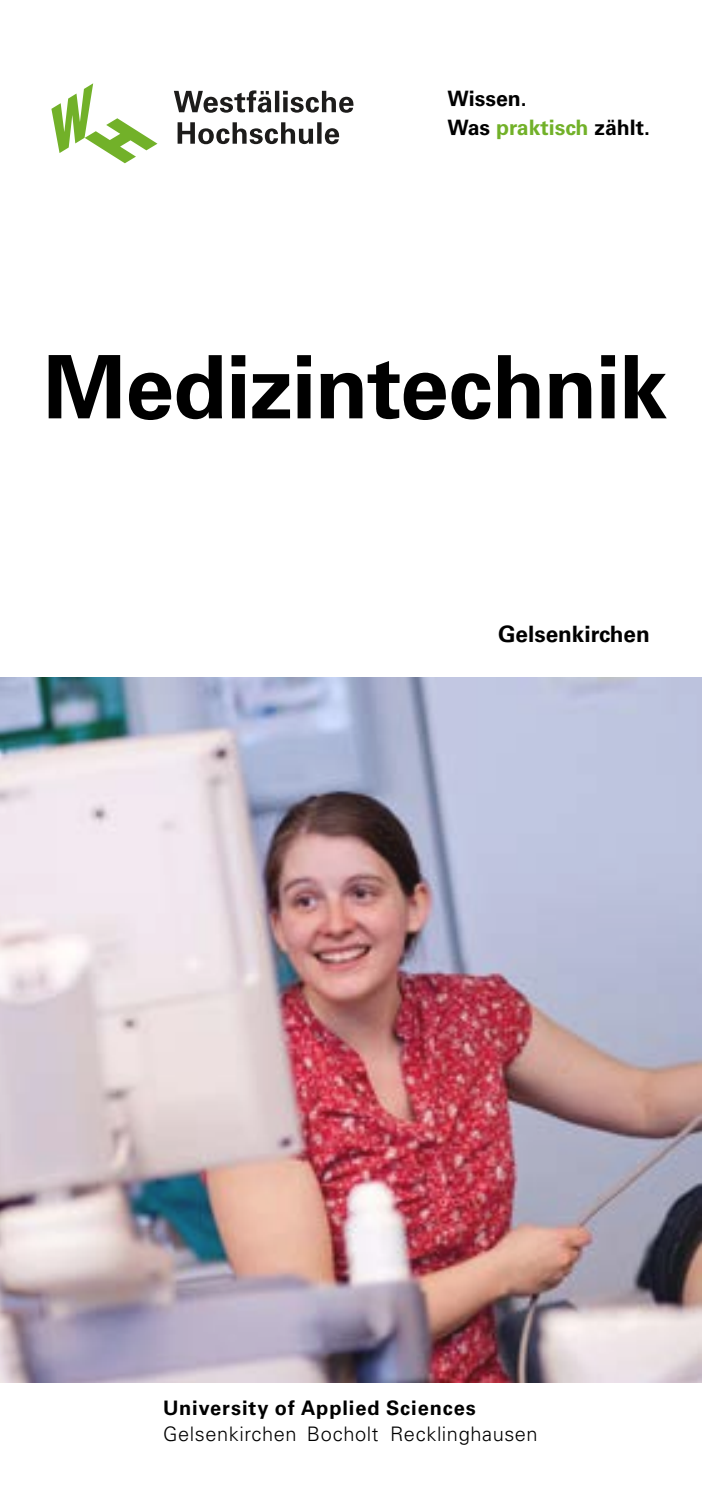
<style>
.page{position:relative;width:702px;height:1489px;background:#fff}
.page>*{position:absolute;margin:0;border:0;box-sizing:border-box;transform-origin:0 0}
.t1{font:700 87.5px "Univers LT Std";letter-spacing:-.015em;color:#000}
.t2{font:700 22.5px "Univers LT Std";color:#000}
.t3{font:700 21.25px/28.2px "Univers LT Std";color:#000}
.t4{font:300 20px "Univers LT Std";letter-spacing:.03em;color:#000}
.t5{font:700 20px "Univers LT Std";letter-spacing:.045em;color:#000}
.s1{color:#72b129}
</style>
<div class="page">
<img style="left:0;top:677px;width:702px;height:705px">
<svg style="left:177px;top:122px;width:162px;height:22px"></svg>
<svg style="left:174px;top:90px;width:179px;height:23px"></svg>
<svg style="left:51px;top:83px;width:106px;height:80px"></svg>
<p class="t3" style="left:447px;top:85px;width:204px">Wissen.<br>Was <span class="s1">praktisch</span> zählt.</p>
<h1 class="t1" style="left:43px;top:336px;width:625px">Medizintechnik</h1>
<p class="t2" style="left:498px;top:621px;width:153px">Gelsenkirchen</p>
<p class="t5" style="left:163px;top:1395px;width:314px">University of Applied Sciences</p>
<p class="t4" style="left:163px;top:1421px;width:376px">Gelsenkirchen Bocholt Recklinghausen</p>
</div>
